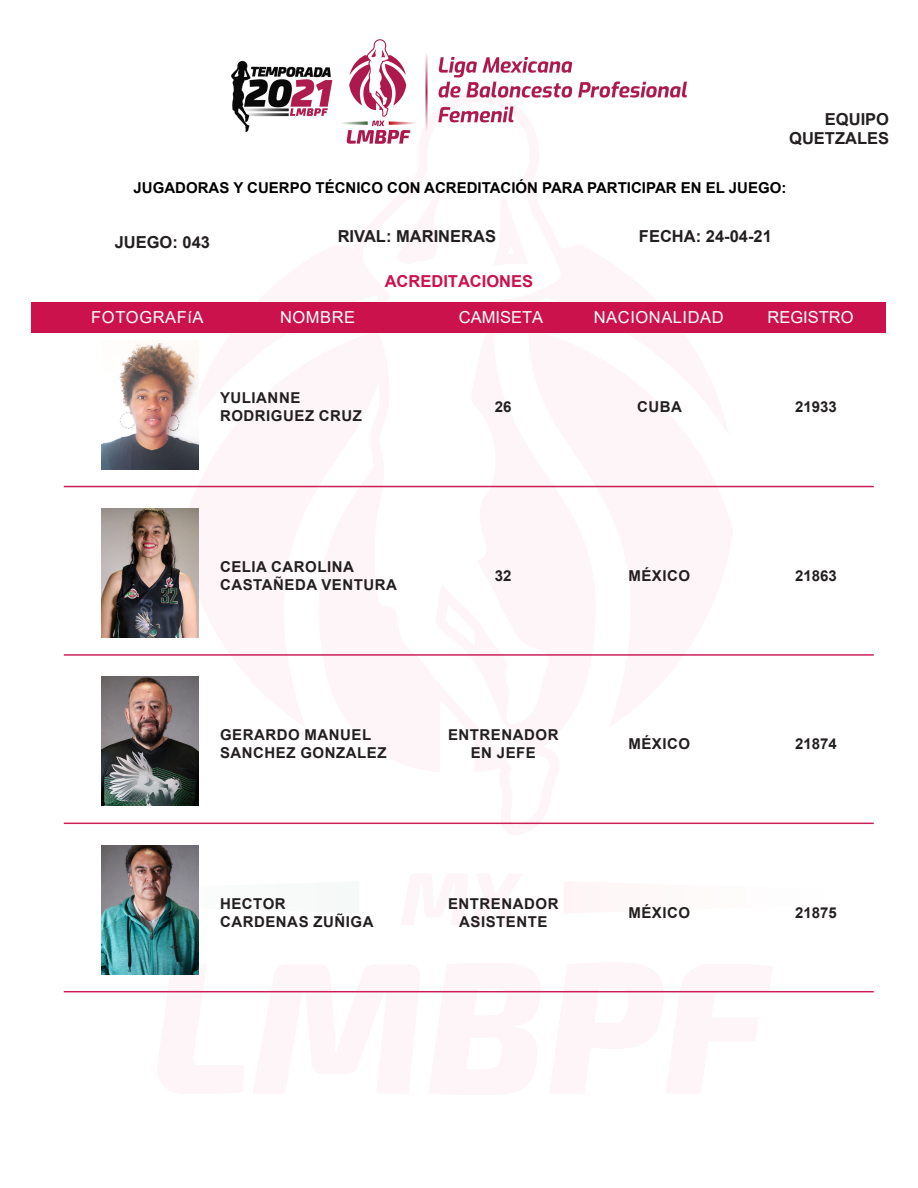
<style>
.page{position:relative;width:918px;height:1188px;background:#fff}
.page>*{position:absolute;margin:0;border:0;box-sizing:border-box;transform-origin:0 0}
.t1{font:700 16.5px/19.8px "Arial";color:#231f20;text-align:right}
.t2{font:16.5px "Arial";letter-spacing:.035em;color:#fff}
.t3{font:16.5px "Arial";color:#fff}
.t4{font:700 16.5px "Arial";color:#cc124c}
.t5{font:700 15px/18px "Arial";letter-spacing:.035em;color:#231f20;text-align:center}
.t6{font:700 15px "Arial";color:#000}
</style>
<div class="page">
<svg style="left:181px;top:302px;width:552px;height:470px;fill:#fdf5f7"></svg>
<svg style="left:145px;top:952px;width:639px;height:41px"></svg>
<svg style="left:101px;top:870px;width:98px;height:54px"></svg>
<svg style="left:349px;top:302px;width:223px;height:523px;fill:#fdf5f7"></svg>
<svg style="left:360px;top:302px;width:203px;height:523px"></svg>
<div style="left:32px;top:303px;width:854px;height:30px;background:#cc124c"></div>
<img style="left:231px;top:39px;width:456px;height:105px">
<img style="left:102px;top:340px;width:96px;height:129px">
<hr style="left:64px;top:486px;width:810px;height:1px;background:#cc1f56">
<img style="left:102px;top:509px;width:96px;height:129px">
<hr style="left:64px;top:654px;width:810px;height:2px;background:#cc1f56">
<img style="left:102px;top:677px;width:96px;height:129px">
<hr style="left:64px;top:823px;width:810px;height:1px;background:#cc1f56">
<img style="left:102px;top:845px;width:96px;height:129px">
<hr style="left:64px;top:991px;width:810px;height:1px;background:#cc1f56">
<p class="t1" style="left:789px;top:109px;width:101px">EQUIPO<br>QUETZALES</p>
<p class="t6" style="left:134px;top:178px;width:654px">JUGADORAS Y CUERPO TÉCNICO CON ACREDITACIÓN PARA PARTICIPAR EN EL JUEGO:</p>
<p class="t1" style="left:115px;top:233px;width:97px">JUEGO: 043</p>
<p class="t1" style="left:338px;top:226px;width:160px">RIVAL: MARINERAS</p>
<p class="t1" style="left:639px;top:226px;width:134px">FECHA: 24-04-21</p>
<p class="t4" style="left:385px;top:270px;width:150px">ACREDITACIONES</p>
<p class="t2" style="left:91px;top:306px;width:114px">FOTOGRAFíA</p>
<p class="t2" style="left:280px;top:306px;width:77px">NOMBRE</p>
<p class="t3" style="left:459px;top:306px;width:86px">CAMISETA</p>
<p class="t3" style="left:768px;top:306px;width:88px">REGISTRO</p>
<p class="t2" style="left:594px;top:306px;width:131px">NACIONALIDAD</p>
<p class="t5" style="left:220px;top:389px;width:82px">YULIANNE</p>
<p class="t5" style="left:220px;top:407px;width:144px">RODRIGUEZ CRUZ</p>
<p class="t5" style="left:210px;top:407px;width:120px">(APELL DOS)&gt;&gt;</p>
<p class="t5" style="left:220px;top:558px;width:136px">CELIA CAROLINA</p>
<p class="t5" style="left:220px;top:576px;width:179px">CASTAÑEDA VENTURA</p>
<p class="t5" style="left:495px;top:398px;width:18px">26</p>
<p class="t5" style="left:637px;top:398px;width:46px">CUBA</p>
<p class="t5" style="left:795px;top:398px;width:43px">21933</p>
<p class="t5" style="left:495px;top:567px;width:18px">32</p>
<p class="t5" style="left:628px;top:567px;width:63px">MÉXICO</p>
<p class="t5" style="left:795px;top:567px;width:43px">21863</p>
<p class="t5" style="left:220px;top:726px;width:153px">GERARDO MANUEL</p>
<p class="t5" style="left:220px;top:744px;width:168px">SANCHEZ GONZALEZ</p>
<p class="t5" style="left:448px;top:726px;width:112px">ENTRENADOR<br>EN JEFE</p>
<p class="t5" style="left:628px;top:735px;width:63px">MÉXICO</p>
<p class="t5" style="left:795px;top:735px;width:43px">21874</p>
<p class="t5" style="left:220px;top:894px;width:67px">HECTOR</p>
<p class="t5" style="left:220px;top:912px;width:155px">CARDENAS ZUÑIGA</p>
<p class="t5" style="left:448px;top:894px;width:112px">ENTRENADOR<br>ASISTENTE</p>
<p class="t5" style="left:628px;top:903px;width:63px">MÉXICO</p>
<p class="t5" style="left:795px;top:903px;width:43px">21875</p>
</div>
